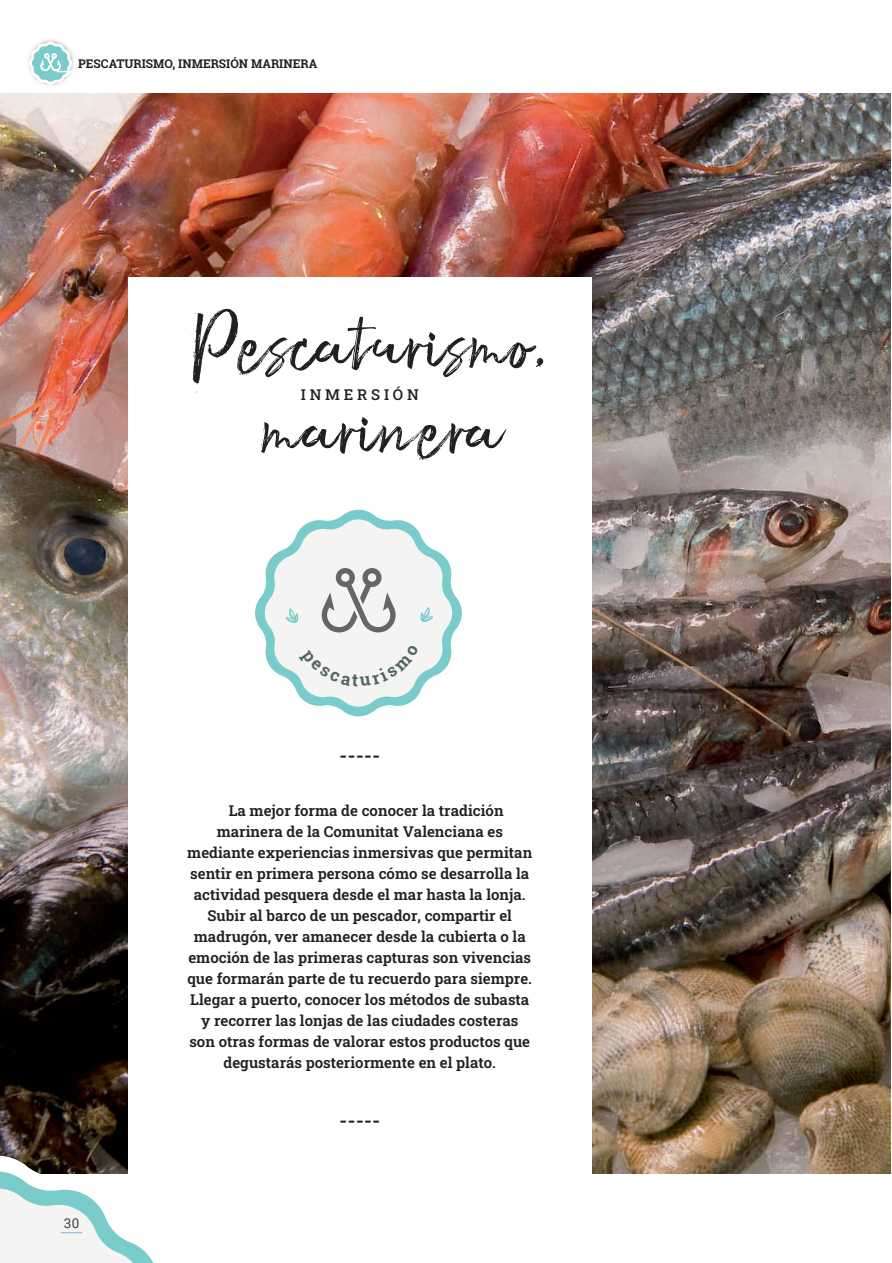
<style>
.page{position:relative;width:892px;height:1263px;background:#fff}
.page>*{position:absolute;margin:0;border:0;box-sizing:border-box;transform-origin:0 0}
.t1{font:92.7px/84.9px "Ghoppters";color:#231f20;text-align:center}
.t2{font:500 21px "Roboto Slab";color:#231f20}
.t3{font:600 15px "Roboto Slab";color:#231f20}
.t4{font:500 15px "Roboto Slab";letter-spacing:.25em;color:#231f20}
.t5{font:13.5px "Roboto";color:#3e3e3f}
.t6{font:700 12px "Roboto Slab";color:#231f20}
</style>
<div class="page">
<img style="left:0;top:94px;width:890px;height:1080px">
<div style="left:128px;top:278px;width:463px;height:985px;background:#fff"></div>
<img style="left:28px;top:40px;width:32px;height:46px">
<svg style="left:29px;top:42px;width:45px;height:43px"></svg>
<hr style="left:57px;top:71px;width:40px;height:1px;background:#fff">
<svg style="left:0;top:1155px;width:154px;height:108px"></svg>
<svg style="left:255px;top:510px;width:207px;height:206px"></svg>
<p class="t6" style="left:78px;top:55px;width:240px">PESCATURISMO, INMERSIÓN MARINERA</p>
<h1 class="t1" style="left:188px;top:287px;width:357px">Pescaturismo, marinera</h1>
<p class="t4" style="left:301px;top:384px;width:119px">INMERSIÓN</p>
<h2 class="t2" style="left:339px;top:741px;width:43px">-----</h2>
<p class="t3" style="left:229px;top:800px;width:276px">La mejor forma de conocer la tradición</p>
<p class="t3" style="left:217px;top:821px;width:288px">marinera de la Comunitat Valenciana es</p>
<p class="t3" style="left:187px;top:842px;width:346px">mediante experiencias inmersivas que permitan</p>
<p class="t3" style="left:190px;top:863px;width:340px">sentir en primera persona cómo se desarrolla la</p>
<p class="t3" style="left:194px;top:884px;width:333px">actividad pesquera desde el mar hasta la lonja.</p>
<p class="t3" style="left:207px;top:905px;width:306px">Subir al barco de un pescador, compartir el</p>
<p class="t3" style="left:194px;top:926px;width:333px">madrugón, ver amanecer desde la cubierta o la</p>
<p class="t3" style="left:188px;top:947px;width:344px">emoción de las primeras capturas son vivencias</p>
<p class="t3" style="left:187px;top:968px;width:346px">que formarán parte de tu recuerdo para siempre.</p>
<p class="t3" style="left:190px;top:989px;width:341px">Llegar a puerto, conocer los métodos de subasta</p>
<p class="t3" style="left:201px;top:1010px;width:319px">y recorrer las lonjas de las ciudades costeras</p>
<p class="t3" style="left:189px;top:1031px;width:342px">son otras formas de valorar estos productos que</p>
<p class="t3" style="left:223px;top:1052px;width:274px">degustarás posteriormente en el plato.</p>
<p class="t5" style="left:64px;top:1213px;width:17px">30</p>
<h2 class="t2" style="left:339px;top:1106px;width:43px">-----</h2>
</div>
